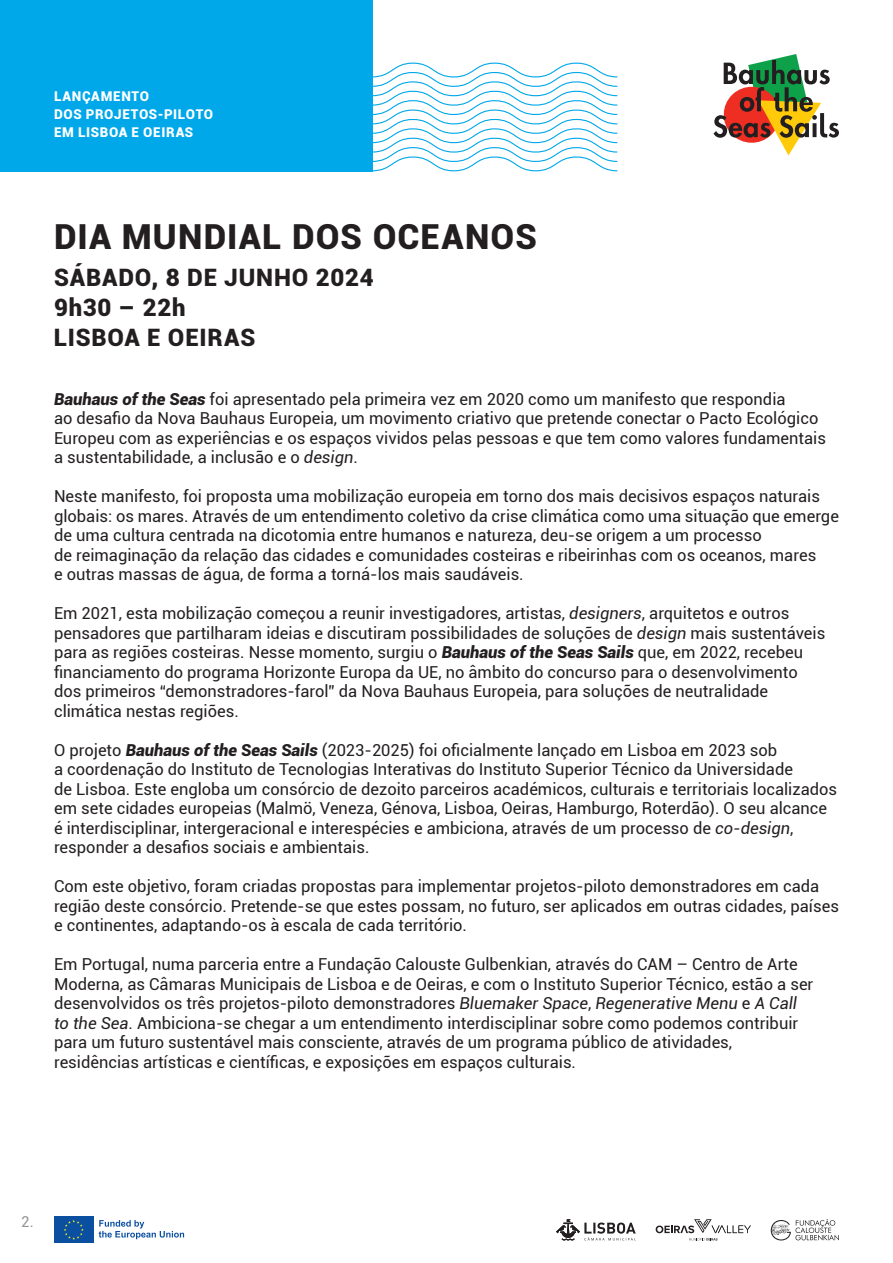
<style>
.page{position:relative;width:893px;height:1263px;background:#fff}
.page>*{position:absolute;margin:0;border:0;box-sizing:border-box;transform-origin:0 0}
.t1{font:900 34.5px "Roboto";letter-spacing:.035em;color:#231f20}
.t2{font:900 24px/30px "Roboto";letter-spacing:.035em;color:#231f20}
.t3{font:16.5px/19.5px "Roboto";color:#231f20}
.t4{font:15px "Roboto";color:#939598}
.t5{font:900 13.5px/18px "Roboto";letter-spacing:.045em;color:#fff}
.s1{font-weight:900;font-style:italic}
.s2{font-style:italic}
</style>
<div class="page">
<svg style="left:54px;top:1216px;width:40px;height:1px"></svg>
<div style="left:54px;top:1217px;width:40px;height:26px;background:#0b50a0"></div>
<svg style="left:64px;top:1220px;width:20px;height:20px"></svg>
<svg style="left:99px;top:1220px;width:85px;height:19px"></svg>
<svg style="left:289px;top:62px;width:329px;height:110px"></svg>
<div style="left:0;top:0;width:373px;height:171px;background:#00a7e9"></div>
<svg style="left:713px;top:54px;width:126px;height:101px"></svg>
<svg style="left:771px;top:1219px;width:68px;height:21px"></svg>
<svg style="left:656px;top:1219px;width:95px;height:21px"></svg>
<svg style="left:556px;top:1219px;width:80px;height:21px"></svg>
<p class="t5" style="left:54px;top:86px;width:161px">LANÇAMENTO<br>DOS PROJETOS-PILOTO<br>EM LISBOA E OEIRAS</p>
<h1 class="t1" style="left:54px;top:212px;width:484px">DIA MUNDIAL DOS OCEANOS</h1>
<h2 class="t2" style="left:54px;top:262px;width:321px">SÁBADO, 8 DE JUNHO 2024<br>9h30 – 22h<br>LISBOA E OEIRAS</h2>
<p class="t3" style="left:54px;top:389px;width:773px"><span class="s1">Bauhaus of the Seas</span> foi apresentado pela primeira vez em 2020 como um manifesto que respondia<br>ao desafio da Nova Bauhaus Europeia, um movimento criativo que pretende conectar o Pacto Ecológico Europeu com as experiências e os espaços vividos pelas pessoas e que tem como valores fundamentais a sustentabilidade, a inclusão e o <span class="s2">design</span>.</p>
<p class="t3" style="left:54px;top:486px;width:786px">Neste manifesto, foi proposta uma mobilização europeia em torno dos mais decisivos espaços naturais globais: os mares. Através de um entendimento coletivo da crise climática como uma situação que emerge de uma cultura centrada na dicotomia entre humanos e natureza, deu-se origem a um processo<br>de reimaginação da relação das cidades e comunidades costeiras e ribeirinhas com os oceanos, mares<br>e outras massas de água, de forma a torná-los mais saudáveis.</p>
<p class="t3" style="left:54px;top:603px;width:773px">Em 2021, esta mobilização começou a reunir investigadores, artistas, <span class="s2">designers</span>, arquitetos e outros pensadores que partilharam ideias e discutiram possibilidades de soluções de <span class="s2">design</span> mais sustentáveis para as regiões costeiras. Nesse momento, surgiu o <span class="s1">Bauhaus of the Seas Sails</span> que, em 2022, recebeu financiamento do programa Horizonte Europa da UE, no âmbito do concurso para o desenvolvimento dos primeiros “demonstradores-farol” da Nova Bauhaus Europeia, para soluções de neutralidade climática nestas regiões.</p>
<p class="t3" style="left:54px;top:740px;width:785px">O projeto <span class="s1">Bauhaus of the Seas Sails</span> (2023-2025) foi oficialmente lançado em Lisboa em 2023 sob<br>a coordenação do Instituto de Tecnologias Interativas do Instituto Superior Técnico da Universidade<br>de Lisboa. Este engloba um consórcio de dezoito parceiros académicos, culturais e territoriais localizados em sete cidades europeias (Malmö, Veneza, Génova, Lisboa, Oeiras, Hamburgo, Roterdão). O seu alcance é interdisciplinar, intergeracional e interespécies e ambiciona, através de um processo de <span class="s2">co-design</span>, responder a desafios sociais e ambientais.</p>
<p class="t3" style="left:54px;top:876px;width:786px">Com este objetivo, foram criadas propostas para implementar projetos-piloto demonstradores em cada região deste consórcio. Pretende-se que estes possam, no futuro, ser aplicados em outras cidades, países e continentes, adaptando-os à escala de cada território.</p>
<p class="t3" style="left:54px;top:954px;width:761px">Em Portugal, numa parceria entre a Fundação Calouste Gulbenkian, através do CAM – Centro de Arte Moderna, as Câmaras Municipais de Lisboa e de Oeiras, e com o Instituto Superior Técnico, estão a ser desenvolvidos os três projetos-piloto demonstradores <span class="s2">Bluemaker Space</span>, <span class="s2">Regenerative Menu</span> e <span class="s2">A Call to the Sea</span>. Ambiciona-se chegar a um entendimento interdisciplinar sobre como podemos contribuir para um futuro sustentável mais consciente, através de um programa público de atividades, residências artísticas e científicas, e exposições em espaços culturais.</p>
<p class="t4" style="left:21px;top:1211px;width:14px">2.</p>
</div>
